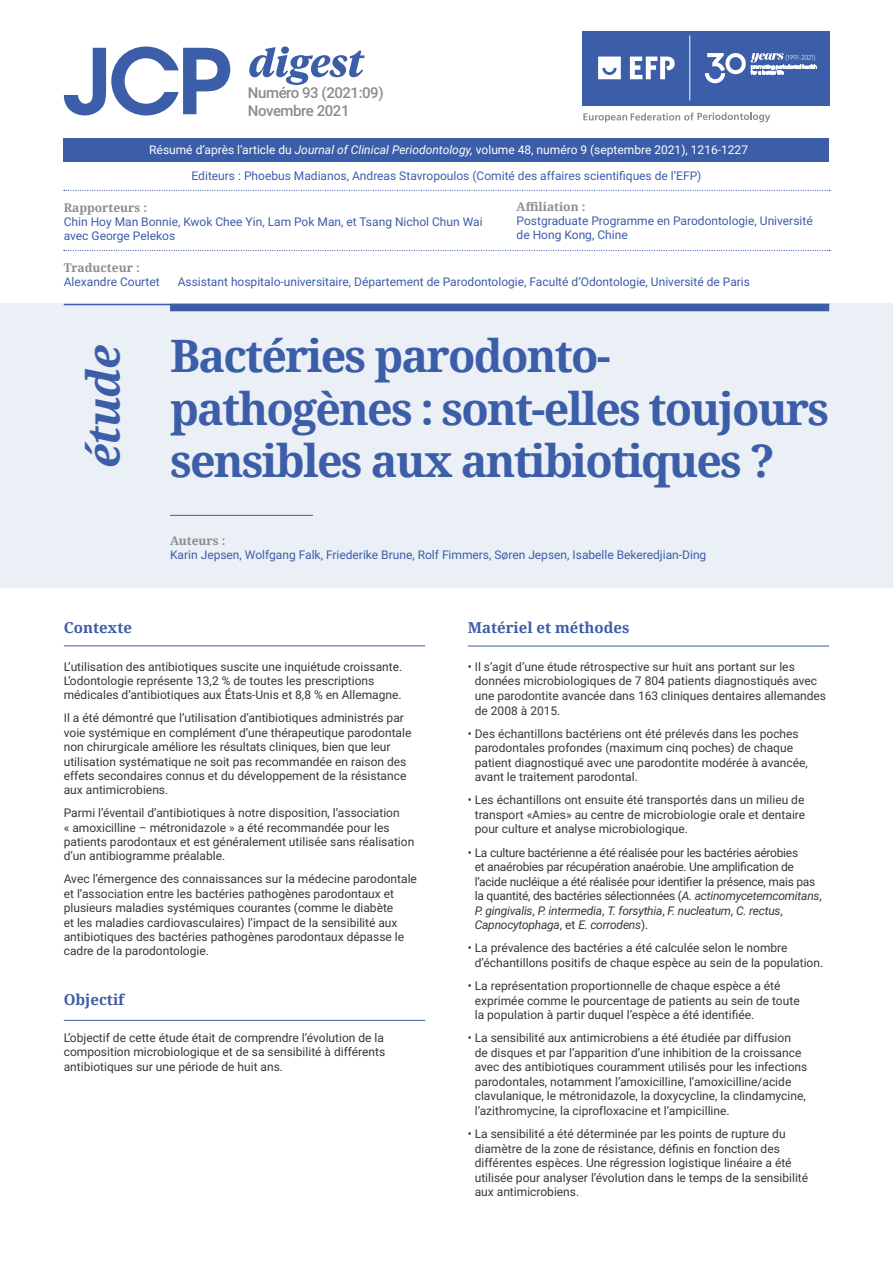
<style>
.page{position:relative;width:893px;height:1263px;background:#fff}
.page>*{position:absolute;margin:0;border:0;box-sizing:border-box;transform-origin:0 0}
.t1{font:italic 700 45px "Noto Serif";color:#3c5da8}
.t2{font:700 44.7px/52.7px "Noto Serif";letter-spacing:-.04em;color:#3c5da8}
.t3{font:700 15px "Noto Serif";color:#3c5da8}
.t4{font:500 15px "Roboto";letter-spacing:-.03em;color:#8b8c8d}
.t5{font:12px/14.5px "Roboto";color:#363838}
.t6{font:12px/14.4px "Roboto";color:#3c5da8}
.t7{font:12px/14.5px "Roboto";letter-spacing:-.02em;color:#363838}
.t8{font:12px "Roboto";color:#fff}
.t9{font:700 12px "Noto Serif";color:#8b8c8d}
.s1{font-style:italic}
</style>
<div class="page">
<div style="left:64px;top:139px;width:765px;height:23px;background:#3c5da8"></div>
<svg style="left:64px;top:47px;width:166px;height:68px"></svg>
<svg style="left:249px;top:47px;width:116px;height:38px"></svg>
<div style="left:0;top:304px;width:893px;height:284px;background:#ebeff6"></div>
<hr style="left:64px;top:304px;width:765px;height:1px;background:#3c5da8">
<div style="left:170px;top:304px;width:659px;height:7px;background:#3c5da8"></div>
<hr style="left:170px;top:515px;width:143px;height:1px;background:#3c5da8">
<hr style="left:64px;top:646px;width:361px;height:1px;background:#3c5da8">
<hr style="left:64px;top:1020px;width:361px;height:1px;background:#3c5da8">
<hr style="left:468px;top:646px;width:361px;height:1px;background:#3c5da8">
<svg style="left:64px;top:190px;width:766px;height:1px"></svg>
<svg style="left:583px;top:112px;width:187px;height:10px"></svg>
<div style="left:582px;top:31px;width:248px;height:75px;background:#3c5da8"></div>
<svg style="left:704px;top:53px;width:113px;height:31px"></svg>
<svg style="left:598px;top:56px;width:77px;height:24px"></svg>
<hr style="left:689px;top:35px;width:1px;height:65px;background:#fff">
<svg style="left:64px;top:250px;width:766px;height:1px"></svg>
<p class="t4" style="left:248px;top:82px;width:137px">Numéro 93 (2021:09)</p>
<p class="t4" style="left:248px;top:100px;width:103px">Novembre 2021</p>
<p class="t8" style="left:149px;top:141px;width:600px">Résumé d’après l’article du <span class="s1">Journal of Clinical Periodontology,</span> volume 48, numéro 9 (septembre 2021), 1216-1227</p>
<p class="t6" style="left:192px;top:168px;width:511px">Editeurs : Phoebus Madianos, Andreas Stavropoulos (Comité des affaires scientifiques de l’EFP)</p>
<p class="t9" style="left:64px;top:199px;width:85px">Rapporteurs :</p>
<p class="t6" style="left:64px;top:214px;width:420px">Chin Hoy Man Bonnie, Kwok Chee Yin, Lam Pok Man, et Tsang Nichol Chun Wai avec George Pelekos</p>
<p class="t9" style="left:517px;top:198px;width:70px">Affiliation :</p>
<p class="t6" style="left:517px;top:213px;width:298px">Postgraduate Programme en Parodontologie, Université de Hong Kong, Chine</p>
<p class="t9" style="left:64px;top:259px;width:77px">Traducteur :</p>
<p class="t6" style="left:64px;top:274px;width:98px">Alexandre Courtet</p>
<p class="t6" style="left:178px;top:274px;width:574px">Assistant hospitalo-universitaire, Département de Parodontologie, Faculté d’Odontologie, Université de Paris</p>
<p class="t1" style="left:72px;top:468px;width:125px;rotate:-90deg">étude</p>
<p class="t2" style="left:170px;top:328px;width:661px">Bactéries parodonto&shy;pathogènes : sont-elles toujours sensibles aux antibiotiques ?</p>
<p class="t9" style="left:170px;top:532px;width:57px">Auteurs :</p>
<p class="t6" style="left:170px;top:547px;width:538px">Karin Jepsen, Wolfgang Falk, Friederike Brune, Rolf Fimmers, Søren Jepsen, Isabelle Bekeredjian-Ding</p>
<p class="t3" style="left:64px;top:617px;width:70px">Contexte</p>
<p class="t5" style="left:64px;top:659px;width:340px">L’utilisation des antibiotiques suscite une inquiétude croissante.<br>L’odontologie représente 13,2 % de toutes les prescriptions médicales d’antibiotiques aux États-Unis et 8,8 % en Allemagne.</p>
<p class="t5" style="left:64px;top:710px;width:349px">Il a été démontré que l’utilisation d’antibiotiques administrés par voie systémique en complément d’une thérapeutique parodontale non chirurgicale améliore les résultats cliniques, bien que leur utilisation systématique ne soit pas recommandée en raison des effets secondaires connus et du développement de la résistance aux antimicrobiens.</p>
<p class="t5" style="left:64px;top:805px;width:352px">Parmi l’éventail d’antibiotiques à notre disposition, l’association<br>« amoxicilline – métronidazole » a été recommandée pour les patients parodontaux et est généralement utilisée sans réalisation d’un antibiogramme préalable.</p>
<p class="t5" style="left:64px;top:871px;width:355px">Avec l’émergence des connaissances sur la médecine parodontale et l’association entre les bactéries pathogènes parodontaux et plusieurs maladies systémiques courantes (comme le diabète<br>et les maladies cardiovasculaires) l’impact de la sensibilité aux antibiotiques des bactéries pathogènes parodontaux dépasse le cadre de la parodontologie.</p>
<p class="t3" style="left:64px;top:989px;width:62px">Objectif</p>
<p class="t5" style="left:64px;top:1030px;width:323px;text-align:justify">L’objectif de cette étude était de comprendre l’évolution de la composition microbiologique et de sa sensibilité à différents antibiotiques sur une période de huit ans.</p>
<p class="t3" style="left:468px;top:617px;width:163px">Matériel et méthodes</p>
<p class="t5" style="left:475px;top:659px;width:353px;text-indent:-7px">• Il s’agit d’une étude rétrospective sur huit ans portant sur les données microbiologiques de 7 804 patients diagnostiqués avec une parodontite avancée dans 163 cliniques dentaires allemandes de 2008 à 2015.</p>
<p class="t5" style="left:475px;top:726px;width:335px;text-indent:-7px">• Des échantillons bactériens ont été prélevés dans les poches parodontales profondes (maximum cinq poches) de chaque patient diagnostiqué avec une parodontite modérée à avancée, avant le traitement parodontal.</p>
<p class="t5" style="left:475px;top:792px;width:332px;text-align:justify;text-indent:-7px">• Les échantillons ont ensuite été transportés dans un milieu de transport «Amies» au centre de microbiologie orale et dentaire pour culture et analyse microbiologique.</p>
<p class="t7" style="left:475px;top:844px;width:348px;text-indent:-7px">• La culture bactérienne a été réalisée pour les bactéries aérobies<br>et anaérobies par récupération anaérobie. Une amplification de l’acide nucléique a été réalisée pour identifier la présence, mais pas la quantité, des bactéries sélectionnées (<span class="s1">A. actinomycetemcomitans</span>, <span class="s1">P. gingivalis</span>, <span class="s1">P. intermedia</span>, <span class="s1">T. forsythia</span>, <span class="s1">F. nucleatum</span>, <span class="s1">C. rectus</span>, <span class="s1">Capnocytophaga</span>, et <span class="s1">E. corrodens</span>).</p>
<p class="t5" style="left:475px;top:940px;width:350px;text-indent:-7px">• La prévalence des bactéries a été calculée selon le nombre d’échantillons positifs de chaque espèce au sein de la population.</p>
<p class="t5" style="left:475px;top:978px;width:326px;text-indent:-7px">• La représentation proportionnelle de chaque espèce a été exprimée comme le pourcentage de patients au sein de toute la population à partir duquel l’espèce a été identifiée.</p>
<p class="t5" style="left:475px;top:1030px;width:334px;text-indent:-7px">• La sensibilité aux antimicrobiens a été étudiée par diffusion<br>de disques et par l’apparition d’une inhibition de la croissance avec des antibiotiques couramment utilisés pour les infections parodontales, notamment l’amoxicilline, l’amoxicilline/acide clavulanique, le métronidazole, la doxycycline, la clindamycine, l’azithromycine, la ciprofloxacine et l’ampicilline.</p>
<p class="t5" style="left:475px;top:1126px;width:335px;text-indent:-7px">• La sensibilité a été déterminée par les points de rupture du diamètre de la zone de résistance, définis en fonction des différentes espèces. Une régression logistique linéaire a été utilisée pour analyser l’évolution dans le temps de la sensibilité aux antimicrobiens.</p>
</div>
